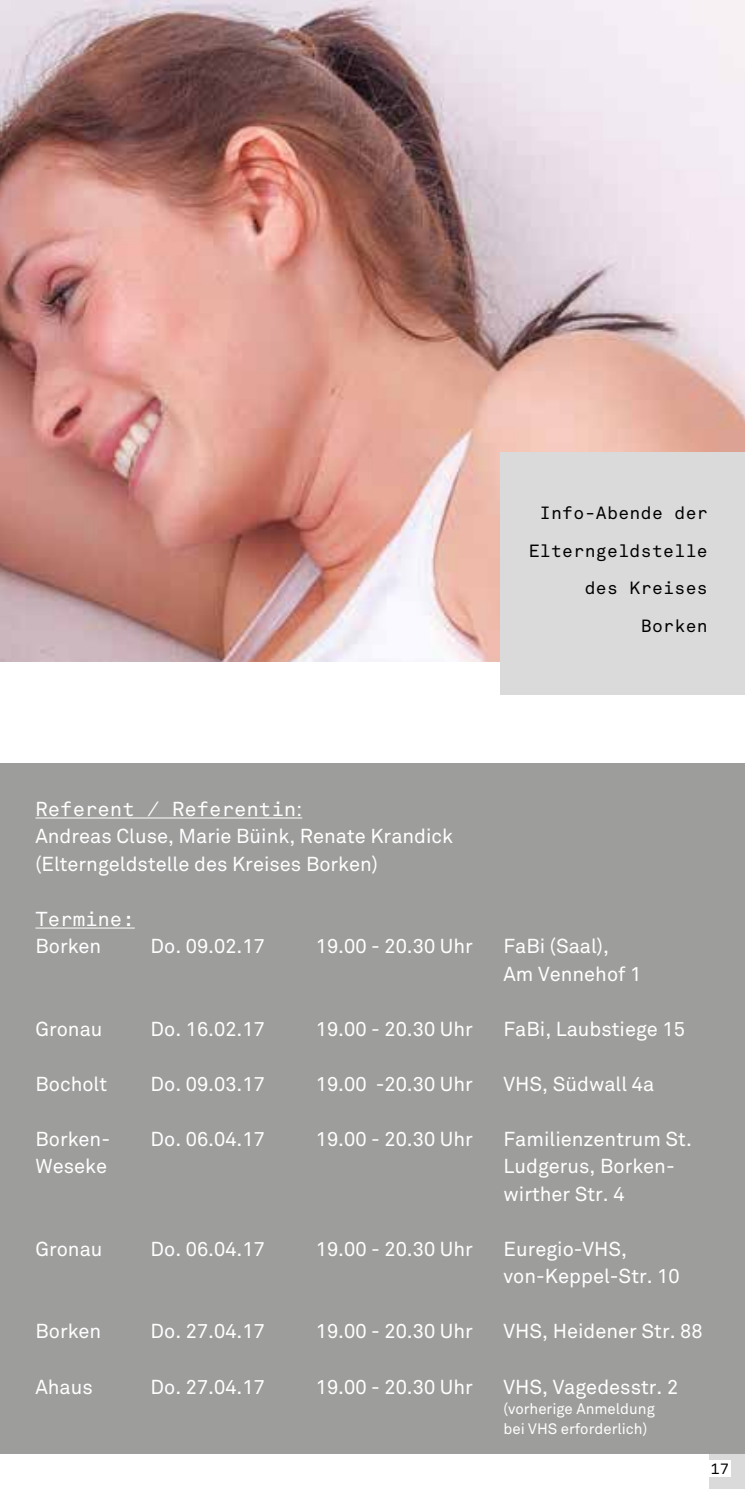
<style>
.page{position:relative;width:745px;height:1489px;background:#fff}
.page>*{position:absolute;margin:0;border:0;box-sizing:border-box;transform-origin:0 0}
.t1{font:20px/27.5px "Akkurat";color:#fff}
.t2{font:20px "Akkurat Mono";color:#fff}
.t3{font:17.5px/37.5px "Akkurat Mono";letter-spacing:.02em;color:#000;text-align:right}
.t4{font:15px/20px "Akkurat";color:#fff}
.t5{font:15px "Akkurat Mono";color:#000}
.s1{font-family:"Akkurat"}
</style>
<div class="page">
<div style="left:709px;top:1453px;width:35px;height:35px;background:#dadada"></div>
<div style="left:704px;top:1460px;width:26px;height:16px;background:#fff"></div>
<div style="left:0;top:763px;width:744px;height:690px;background:#9d9d9c"></div>
<img style="left:0;top:0;width:744px;height:661px">
<div style="left:500px;top:452px;width:244px;height:242px;background:#dadada"></div>
<hr style="left:35px;top:817px;width:267px;height:1px;background:#fff">
<hr style="left:35px;top:927px;width:100px;height:1px;background:#fff">
<p class="t3" style="left:528px;top:494px;width:180px">Info-Abende der<br>Elterngeldstelle des Kreises<br>Borken</p>
<p class="t2" style="left:35px;top:796px;width:268px">Referent / Referentin<span class="s1">:</span></p>
<p class="t1" style="left:35px;top:823px;width:419px">Andreas Cluse, Marie Büink, Renate Krandick (Elterngeldstelle des Kreises Borken)</p>
<p class="t2" style="left:35px;top:906px;width:101px">Termine:</p>
<p class="t1" style="left:35px;top:933px;width:67px">Borken</p>
<p class="t1" style="left:150px;top:933px;width:116px">Do. 09.02.17</p>
<p class="t1" style="left:315px;top:933px;width:158px">19.00 - 20.30 Uhr</p>
<p class="t1" style="left:503px;top:933px;width:139px">FaBi (Saal),<br>Am Vennehof 1</p>
<p class="t1" style="left:35px;top:1015px;width:68px">Gronau</p>
<p class="t1" style="left:150px;top:1015px;width:116px">Do. 16.02.17</p>
<p class="t1" style="left:315px;top:1015px;width:158px">19.00 - 20.30 Uhr</p>
<p class="t1" style="left:503px;top:1015px;width:183px">FaBi, Laubstiege 15</p>
<p class="t1" style="left:35px;top:1070px;width:73px">Bocholt</p>
<p class="t1" style="left:150px;top:1070px;width:116px">Do. 09.03.17</p>
<p class="t1" style="left:315px;top:1070px;width:158px">19.00 -20.30 Uhr</p>
<p class="t1" style="left:503px;top:1070px;width:152px">VHS, Südwall 4a</p>
<p class="t1" style="left:35px;top:1125px;width:76px">Borken-</p>
<p class="t1" style="left:150px;top:1125px;width:116px">Do. 06.04.17</p>
<p class="t1" style="left:315px;top:1125px;width:158px">19.00 - 20.30 Uhr</p>
<p class="t1" style="left:503px;top:1125px;width:190px">Familienzentrum St.</p>
<p class="t1" style="left:35px;top:1153px;width:73px">Weseke</p>
<p class="t1" style="left:503px;top:1153px;width:173px">Ludgerus, Borken&shy;wirther Str. 4</p>
<p class="t1" style="left:35px;top:1235px;width:68px">Gronau</p>
<p class="t1" style="left:150px;top:1235px;width:116px">Do. 06.04.17</p>
<p class="t1" style="left:315px;top:1235px;width:158px">19.00 - 20.30 Uhr</p>
<p class="t1" style="left:503px;top:1235px;width:177px">Euregio-VHS, von-Keppel-Str. 10</p>
<p class="t1" style="left:35px;top:1318px;width:67px">Borken</p>
<p class="t1" style="left:150px;top:1318px;width:116px">Do. 27.04.17</p>
<p class="t1" style="left:315px;top:1318px;width:158px">19.00 - 20.30 Uhr</p>
<p class="t1" style="left:503px;top:1318px;width:200px">VHS, Heidener Str. 88</p>
<p class="t1" style="left:35px;top:1373px;width:59px">Ahaus</p>
<p class="t1" style="left:150px;top:1373px;width:116px">Do. 27.04.17</p>
<p class="t1" style="left:315px;top:1373px;width:158px">19.00 - 20.30 Uhr</p>
<p class="t1" style="left:503px;top:1373px;width:176px">VHS, Vagedesstr. 2</p>
<p class="t4" style="left:503px;top:1398px;width:153px">(vorherige Anmeldung bei VHS erforderlich)</p>
<p class="t5" style="left:710px;top:1459px;width:20px">17</p>
</div>
